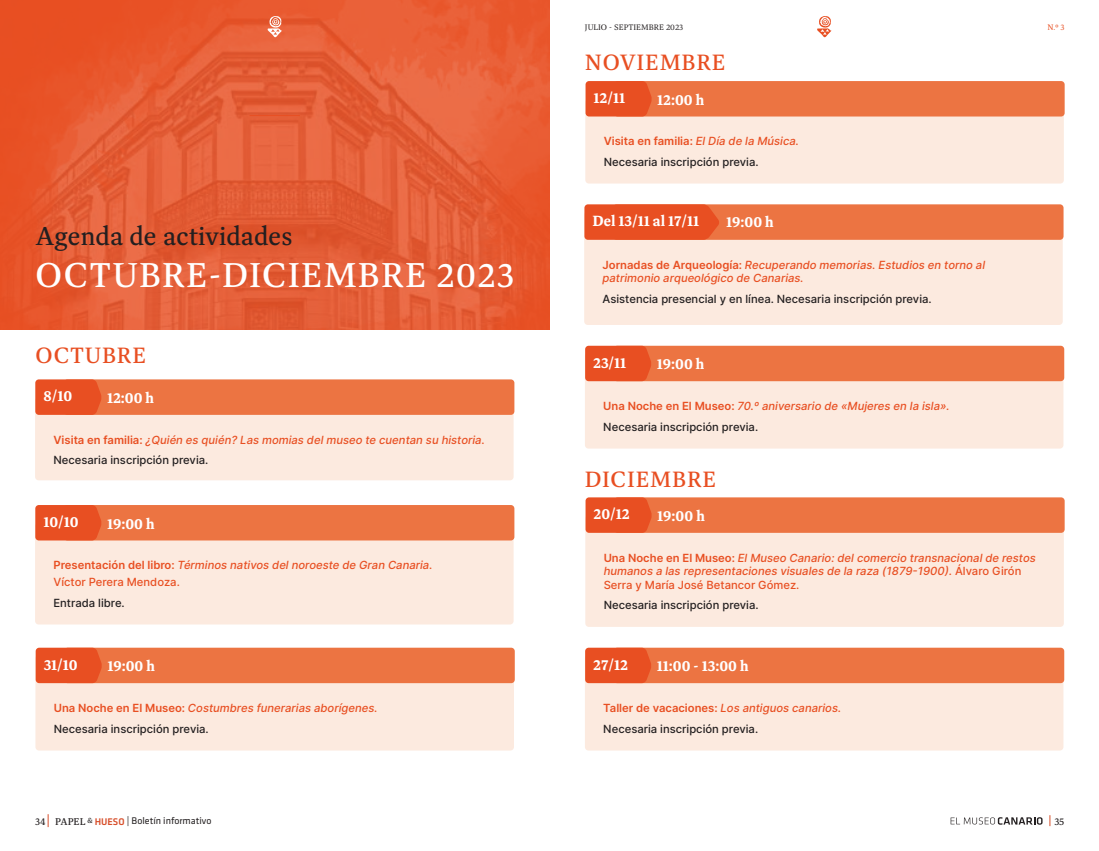
<style>
.page{position:relative;width:1099px;height:851px;background:#fff}
.page>*{position:absolute;margin:0;border:0;box-sizing:border-box;transform-origin:0 0}
.t1{font:500 35px "Dashiell Text";letter-spacing:.03em;color:#fff}
.t2{font:500 26.38px "Dashiell Text";letter-spacing:-.005em;color:#231f20}
.t3{font:500 22.5px "Dashiell Text";letter-spacing:.03em;color:#e84f22}
.t4{font:700 15px "Dashiell Text";color:#fff}
.t5{font:italic 500 11.25px/20.6px "Inter";color:#e84f22}
.t6{font:500 11.25px/20.6px "Inter";color:#231f20}
.t7{font:10px "Klavika";color:#231f20}
.t8{font:500 10px "Dashiell Text";color:#231f20}
.t9{font:8.12px "Dashiell Text";color:#231f20}
.t10{font:8.12px "Dashiell Text";color:#e84f22}
.s1{font-weight:600;font-style:normal}
.s2{font-style:normal;color:#231f20}
.s3{font-style:normal}
.s4{font-weight:600;color:#e84f22}
.s5{font-style:italic;color:#e84f22}
.s6{font-family:"Dashiell Text";font-weight:500}
.s7{font-family:"Dashiell Text";font-weight:500;font-size:7.5px}
.s8{font-family:"Klavika Basic";font-weight:500;color:#d74f2b}
</style>
<div class="page">
<img style="left:0;top:0;width:549px;height:330px">
<svg style="left:817px;top:16px;width:14px;height:21px"></svg>
<svg style="left:48px;top:814px;width:1px;height:13px"></svg>
<svg style="left:950px;top:817px;width:92px;height:7px"></svg>
<svg style="left:267px;top:16px;width:15px;height:21px"></svg>
<hr style="left:249px;top:115px;width:51px;height:1px;background:#e84f22">
<div style="left:35px;top:522px;width:478px;height:102px;background:#fceadf;border-radius:4px"></div>
<div style="left:64px;top:505px;width:450px;height:35px;background:#ec7442;border-radius:4px"></div>
<svg style="left:35px;top:505px;width:67px;height:35px;background:#e85124"></svg>
<div style="left:35px;top:397px;width:478px;height:83px;background:#fceadf;border-radius:4px"></div>
<div style="left:64px;top:379px;width:450px;height:36px;background:#ec7442;border-radius:4px"></div>
<svg style="left:35px;top:379px;width:67px;height:36px;background:#e85327"></svg>
<div style="left:35px;top:654px;width:479px;height:96px;background:#fceadf;border-radius:4px"></div>
<div style="left:64px;top:647px;width:451px;height:36px;background:#ec7442;border-radius:4px"></div>
<svg style="left:36px;top:647px;width:66px;height:36px;background:#e85327"></svg>
<div style="left:585px;top:353px;width:478px;height:95px;background:#fceadf;border-radius:4px"></div>
<div style="left:613px;top:346px;width:451px;height:35px;background:#ec7442;border-radius:4px"></div>
<div style="left:585px;top:346px;width:66px;height:35px;background:#e84f22"></div>
<div style="left:585px;top:654px;width:478px;height:96px;background:#fceadf;border-radius:4px"></div>
<div style="left:613px;top:647px;width:451px;height:36px;background:#ec7442;border-radius:4px"></div>
<svg style="left:585px;top:647px;width:66px;height:36px;background:#e85427"></svg>
<div style="left:585px;top:99px;width:478px;height:84px;background:#fceadf;border-radius:4px"></div>
<div style="left:614px;top:81px;width:450px;height:35px;background:#ec7442;border-radius:4px"></div>
<div style="left:585px;top:81px;width:66px;height:35px;background:#e84f22"></div>
<div style="left:585px;top:515px;width:478px;height:111px;background:#fceadf;border-radius:4px"></div>
<div style="left:614px;top:497px;width:450px;height:35px;background:#ec7442;border-radius:4px"></div>
<svg style="left:585px;top:497px;width:66px;height:35px;background:#e85326"></svg>
<div style="left:584px;top:211px;width:478px;height:114px;background:#fceadf;border-radius:4px"></div>
<div style="left:613px;top:204px;width:450px;height:36px;background:#ec7442;border-radius:4px"></div>
<svg style="left:584px;top:204px;width:135px;height:36px;background:#e85226"></svg>
<p class="t9" style="left:585px;top:22px;width:100px">JULIO - SEPTIEMBRE 2023</p>
<p class="t10" style="left:1047px;top:22px;width:18px">N.º 3</p>
<h3 class="t3" style="left:585px;top:49px;width:142px">NOVIEMBRE</h3>
<h3 class="t4" style="left:593px;top:88px;width:33px">12/11</h3>
<h3 class="t4" style="left:657px;top:90px;width:49px">12:00 h</h3>
<h2 class="t2" style="left:35px;top:220px;width:259px">Agenda de actividades</h2>
<h1 class="t1" style="left:35px;top:254px;width:480px">OCTUBRE-DICIEMBRE 2023</h1>
<h3 class="t3" style="left:35px;top:341px;width:112px">OCTUBRE</h3>
<h3 class="t4" style="left:43px;top:387px;width:30px">8/10</h3>
<h3 class="t4" style="left:107px;top:388px;width:49px">12:00 h</h3>
<p class="t5" style="left:53px;top:429px;width:433px"><span class="s1">Visita en familia:</span> ¿Quién es quién? Las momias del museo te cuentan su historia.<br><span class="s2">Necesaria inscripción previa.</span></p>
<h3 class="t4" style="left:43px;top:512px;width:37px">10/10</h3>
<h3 class="t4" style="left:107px;top:514px;width:49px">19:00 h</h3>
<p class="t5" style="left:53px;top:556px;width:380px;line-height:17px"><span class="s1">Presentación del libro:</span> Términos nativos del noroeste de Gran Canaria.<br><span class="s3">Víctor Perera Mendoza.</span></p>
<p class="t6" style="left:53px;top:592px;width:73px">Entrada libre.</p>
<h3 class="t4" style="left:44px;top:655px;width:35px">31/10</h3>
<h3 class="t4" style="left:107px;top:656px;width:49px">19:00 h</h3>
<p class="t5" style="left:54px;top:697px;width:325px"><span class="s1">Una Noche en El Museo:</span> Costumbres funerarias aborígenes.<br><span class="s2">Necesaria inscripción previa.</span></p>
<p class="t6" style="left:603px;top:130px;width:197px"><span class="s4">Visita en familia:</span> <span class="s5">El Día de la Música.<br></span>Necesaria inscripción previa.</p>
<h3 class="t4" style="left:592px;top:212px;width:108px">Del 13/11 al 17/11</h3>
<h3 class="t4" style="left:726px;top:212px;width:49px">19:00 h</h3>
<p class="t5" style="left:602px;top:258px;width:384px;line-height:13.5px"><span class="s1">Jornadas de Arqueología:</span> Recuperando memorias. Estudios en torno al patrimonio arqueológico de Canarias.</p>
<p class="t6" style="left:602px;top:288px;width:330px">Asistencia presencial y en línea. Necesaria inscripción previa.</p>
<h3 class="t4" style="left:593px;top:353px;width:35px">23/11</h3>
<h3 class="t4" style="left:657px;top:354px;width:49px">19:00 h</h3>
<p class="t5" style="left:603px;top:395px;width:348px"><span class="s1">Una Noche en El Museo:</span> 70.º aniversario de «Mujeres en la isla».<br><span class="s2">Necesaria inscripción previa.</span></p>
<h3 class="t3" style="left:585px;top:465px;width:133px">DICIEMBRE</h3>
<h3 class="t4" style="left:593px;top:504px;width:38px">20/12</h3>
<h3 class="t4" style="left:657px;top:506px;width:49px">19:00 h</h3>
<p class="t5" style="left:603px;top:550px;width:433px;line-height:13.5px"><span class="s1">Una Noche en El Museo:</span> El Museo Canario: del comercio transnacional de restos humanos a las representaciones visuales de la raza (1879-1900). <span class="s3">Álvaro Girón<br>Serra y María José Betancor Gómez.</span></p>
<p class="t6" style="left:603px;top:594px;width:156px">Necesaria inscripción previa.</p>
<h3 class="t4" style="left:593px;top:655px;width:36px">27/12</h3>
<h3 class="t4" style="left:657px;top:656px;width:93px">11:00 - 13:00 h</h3>
<p class="t6" style="left:603px;top:697px;width:239px"><span class="s4">Taller de vacaciones:</span> <span class="s5">Los antiguos canarios.<br></span>Necesaria inscripción previa.</p>
<p class="t7" style="left:35px;top:815px;width:178px"><span class="s6">34 PAPEL</span> <span class="s7">&amp;</span> <span class="s8">HUESO</span> | Boletín informativo</p>
<p class="t8" style="left:1054px;top:814px;width:11px">35</p>
</div>
